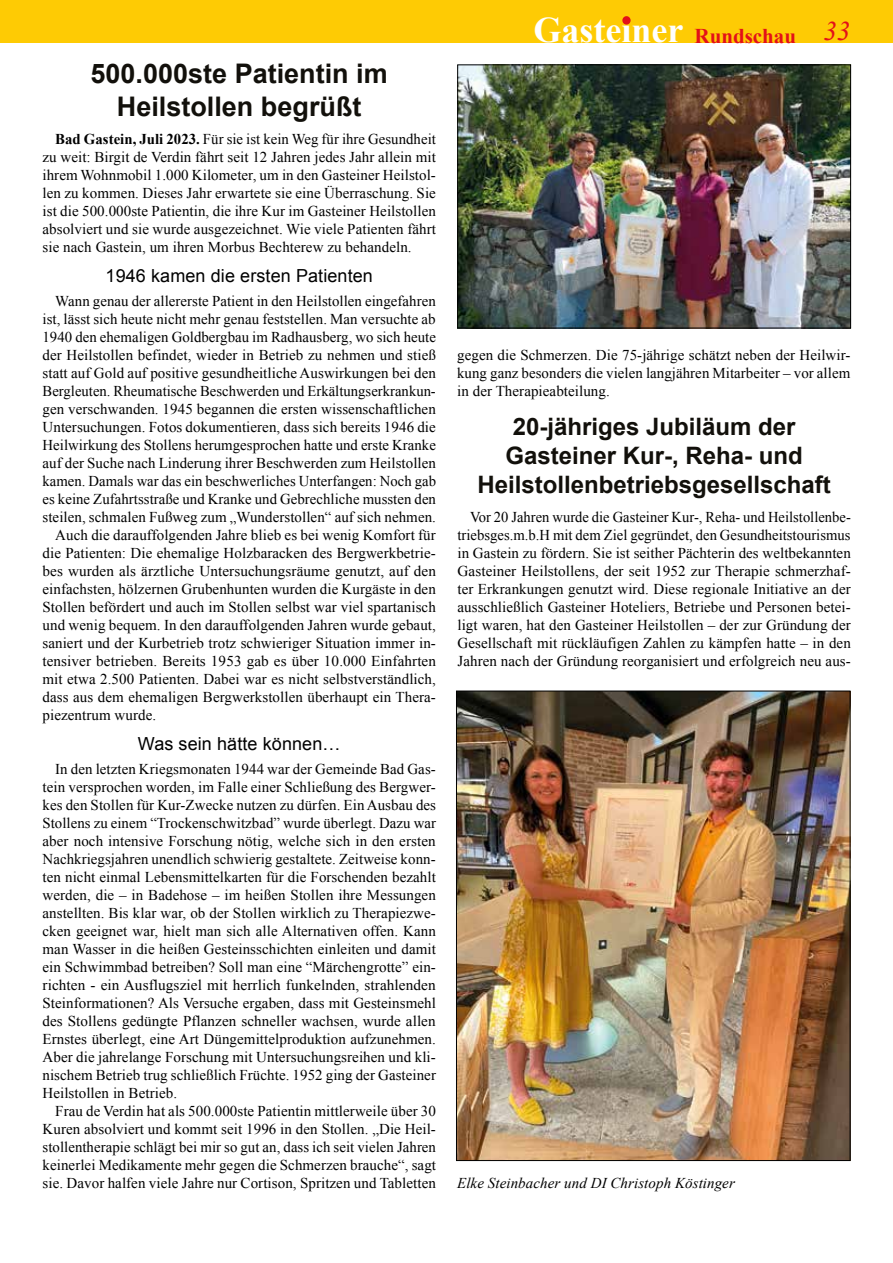
<style>
.page{position:relative;width:893px;height:1263px;background:#fff}
.page>*{position:absolute;margin:0;border:0;box-sizing:border-box;transform-origin:0 0}
.t1{font:700 36px "Times New Roman";color:#fff}
.t2{font:700 27px/32.4px "Arial";color:#12100b;text-align:center}
.t3{font:700 24px/28.8px "Arial";color:#12100b;text-align:center}
.t4{font:18px "Arial";letter-spacing:.005em;color:#000}
.t5{font:15px/18px "Times New Roman";letter-spacing:.005em;color:#000;text-align:justify}
.t6{font:italic 15px "Times New Roman";letter-spacing:.005em;color:#000}
.s1{font-weight:700}
.s2{font-size:21px;color:#e31019}
.s3{font-weight:400;font-style:italic;font-size:27px;color:#e31019}
</style>
<div class="page">
<div style="left:0;top:0;width:893px;height:43px;background:#fecb04"></div>
<div style="left:622px;top:16px;width:9px;height:9px;background:#e31019;border-radius:50%"></div>
<img style="left:459px;top:66px;width:390px;height:260px">
<div style="left:457px;top:64px;width:394px;height:264px;border:1px solid #000"></div>
<img style="left:458px;top:693px;width:390px;height:466px">
<h2 class="t2" style="left:91px;top:59px;width:299px">500.000ste Patientin im<br>Heilstollen begrüßt</h2>
<p class="t5" style="left:43px;top:130px;width:395px;text-indent:13px"><span class="s1">Bad Gastein, Juli 2023.</span> Für sie ist kein Weg für ihre Gesundheit zu weit: Birgit de Verdin fährt seit 12 Jahren jedes Jahr allein mit ihrem Wohnmobil 1.000 Kilometer, um in den Gasteiner Heilstol&shy;len zu kommen. Dieses Jahr erwartete sie eine Überraschung. Sie ist die 500.000ste Patientin, die ihre Kur im Gasteiner Heilstollen absolviert und sie wurde ausgezeichnet. Wie viele Patienten fährt sie nach Gastein, um ihren Morbus Bechterew zu behandeln.</p>
<p class="t4" style="left:106px;top:264px;width:269px">1946 kamen die ersten Patienten</p>
<p class="t5" style="left:55px;top:292px;width:382px">Wann genau der allererste Patient in den Heilstollen eingefahren</p>
<p class="t5" style="left:43px;top:310px;width:395px">ist, lässt sich heute nicht mehr genau feststellen. Man versuchte ab</p>
<p class="t5" style="left:43px;top:328px;width:395px">1940 den ehemaligen Goldbergbau im Radhausberg, wo sich heute</p>
<p class="t5" style="left:43px;top:346px;width:395px">der Heilstollen befindet, wieder in Betrieb zu nehmen und stieß</p>
<p class="t5" style="left:43px;top:364px;width:395px">statt auf Gold auf positive gesundheitliche Auswirkungen bei den</p>
<p class="t5" style="left:43px;top:382px;width:395px">Bergleuten. Rheumatische Beschwerden und Erkältungserkrankun-</p>
<p class="t5" style="left:43px;top:400px;width:395px">gen verschwanden. 1945 begannen die ersten wissenschaftlichen</p>
<p class="t5" style="left:43px;top:418px;width:395px">Untersuchungen. Fotos dokumentieren, dass sich bereits 1946 die</p>
<p class="t5" style="left:43px;top:436px;width:395px">Heilwirkung des Stollens herumgesprochen hatte und erste Kranke</p>
<p class="t5" style="left:43px;top:454px;width:395px">auf der Suche nach Linderung ihrer Beschwerden zum Heilstollen</p>
<p class="t5" style="left:43px;top:472px;width:395px">kamen. Damals war das ein beschwerliches Unterfangen: Noch gab</p>
<p class="t5" style="left:43px;top:490px;width:395px">es keine Zufahrtsstraße und Kranke und Gebrechliche mussten den</p>
<p class="t5" style="left:43px;top:508px;width:395px">steilen, schmalen Fußweg zum „Wunderstollen“ auf sich nehmen.</p>
<p class="t5" style="left:55px;top:526px;width:382px">Auch die darauffolgenden Jahre blieb es bei wenig Komfort für</p>
<p class="t5" style="left:43px;top:544px;width:395px">die Patienten: Die ehemalige Holzbaracken des Bergwerkbetrie-</p>
<p class="t5" style="left:43px;top:562px;width:395px">bes wurden als ärztliche Untersuchungsräume genutzt, auf den</p>
<p class="t5" style="left:43px;top:580px;width:395px">einfachsten, hölzernen Grubenhunten wurden die Kurgäste in den</p>
<p class="t5" style="left:43px;top:598px;width:395px">Stollen befördert und auch im Stollen selbst war viel spartanisch</p>
<p class="t5" style="left:43px;top:616px;width:395px">und wenig bequem. In den darauffolgenden Jahren wurde gebaut,</p>
<p class="t5" style="left:43px;top:634px;width:395px">saniert und der Kurbetrieb trotz schwieriger Situation immer in-</p>
<p class="t5" style="left:43px;top:652px;width:395px">tensiver betrieben. Bereits 1953 gab es über 10.000 Einfahrten</p>
<p class="t5" style="left:43px;top:670px;width:395px">mit etwa 2.500 Patienten. Dabei war es nicht selbstverständlich,</p>
<p class="t5" style="left:43px;top:688px;width:395px">dass aus dem ehemaligen Bergwerkstollen überhaupt ein Thera-</p>
<p class="t5" style="left:43px;top:706px;width:115px">piezentrum wurde.</p>
<p class="t4" style="left:138px;top:732px;width:204px">Was sein hätte können…</p>
<p class="t5" style="left:43px;top:760px;width:395px;text-indent:13px">In den letzten Kriegsmonaten 1944 war der Gemeinde Bad Gas&shy;tein versprochen worden, im Falle einer Schließung des Bergwer&shy;kes den Stollen für Kur-Zwecke nutzen zu dürfen. Ein Ausbau des Stollens zu einem “Trockenschwitzbad” wurde überlegt. Dazu war aber noch intensive Forschung nötig, welche sich in den ersten Nachkriegsjahren unendlich schwierig gestaltete. Zeitweise konn&shy;ten nicht einmal Lebensmittelkarten für die Forschenden bezahlt werden, die – in Badehose – im heißen Stollen ihre Messungen anstellten. Bis klar war, ob der Stollen wirklich zu Therapiezwe&shy;cken geeignet war, hielt man sich alle Alternativen offen. Kann man Wasser in die heißen Gesteinsschichten einleiten und damit ein Schwimmbad betreiben? Soll man eine “Märchengrotte” ein&shy;richten - ein Ausflugsziel mit herrlich funkelnden, strahlenden Steinformationen? Als Versuche ergaben, dass mit Gesteinsmehl des Stollens gedüngte Pflanzen schneller wachsen, wurde allen Ernstes überlegt, eine Art Düngemittelproduktion aufzunehmen.<br>Aber die jahrelange Forschung mit Untersuchungsreihen und kli&shy;nischem Betrieb trug schließlich Früchte. 1952 ging der Gasteiner Heilstollen in Betrieb.</p>
<p class="t5" style="left:43px;top:1102px;width:395px;text-indent:13px">Frau de Verdin hat als 500.000ste Patientin mittlerweile über 30<br>Kuren absolviert und kommt seit 1996 in den Stollen. „Die Heil&shy;stollentherapie schlägt bei mir so gut an, dass ich seit vielen Jahren keinerlei Medikamente mehr gegen die Schmerzen brauche“, sagt sie. Davor halfen viele Jahre nur Cortison, Spritzen und Tabletten</p>
<h1 class="t1" style="left:533px;top:6px;width:318px">Gasteiner <span class="s2">Rundschau</span> <span class="s3">33</span></h1>
<p class="t5" style="left:457px;top:346px;width:395px">gegen die Schmerzen. Die 75-jährige schätzt neben der Heilwir&shy;kung ganz besonders die vielen langjähren Mitarbeiter – vor allem in der Therapieabteilung.</p>
<h3 class="t3" style="left:477px;top:413px;width:355px">20-jähriges Jubiläum der<br>Gasteiner Kur-, Reha- und<br>Heilstollenbetriebsgesellschaft</h3>
<p class="t5" style="left:457px;top:508px;width:395px;text-indent:13px">Vor 20 Jahren wurde die Gasteiner Kur-, Reha- und Heilstollenbe&shy;triebsges.m.b.H mit dem Ziel gegründet, den Gesundheitstourismus in Gastein zu fördern. Sie ist seither Pächterin des weltbekannten Gasteiner Heilstollens, der seit 1952 zur Therapie schmerzhaf&shy;ter Erkrankungen genutzt wird. Diese regionale Initiative an der ausschließlich Gasteiner Hoteliers, Betriebe und Personen betei&shy;ligt waren, hat den Gasteiner Heilstollen – der zur Gründung der Gesellschaft mit rückläufigen Zahlen zu kämpfen hatte – in den Jahren nach der Gründung reorganisiert und erfolgreich neu aus-</p>
<p class="t6" style="left:457px;top:1173px;width:279px">Elke Steinbacher und DI Christoph Köstinger</p>
</div>
